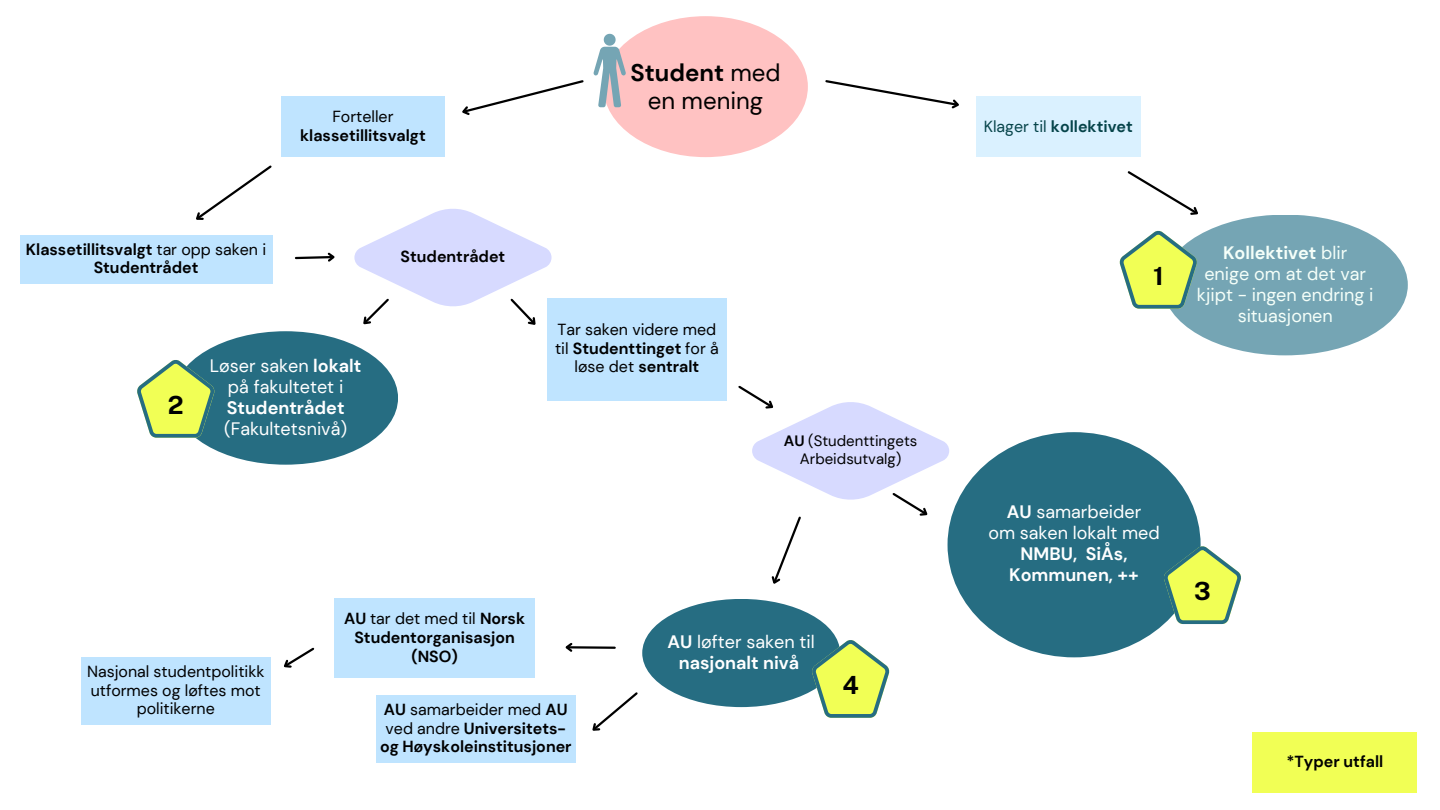
<style>
.page{position:relative;width:1440px;height:810px;background:#fff}
.page>*{position:absolute;margin:0;border:0;box-sizing:border-box;transform-origin:0 0}
.t1{font:700 25px "Public Sans";color:#000}
.t2{font:24px/28.5px "DM Sans";color:#000;text-align:center}
.t3{font:18px/21px "DM Sans";color:#fff}
.t4{font:700 18px/21px "DM Sans";color:#fff;text-align:center}
.t5{font:18px/21px "DM Sans";color:#f5fff9;text-align:center}
.t6{font:700 18px "DM Sans";color:#f5fff9}
.t7{font:700 16px/18.8px "DM Sans";color:#000;text-align:center}
.t8{font:16px/18.8px "DM Sans";color:#000;text-align:center}
.t9{font:700 16px "DM Sans";color:#06444a}
.t10{font:15px/18px "DM Sans";color:#000;text-align:center}
.s1{font-weight:400}
.s2{font-weight:700}
</style>
<div class="page">
<svg style="left:462px;top:80px;width:122px;height:35px"></svg>
<div style="left:20px;top:235px;width:252px;height:48px;background:#bfe4ff"></div>
<div style="left:603px;top:16px;width:205px;height:141px;background:#ffc2c2;border-radius:50%"></div>
<div style="left:948px;top:432px;width:253px;height:225px;background:#266d82;border-radius:50%"></div>
<svg style="left:594px;top:34px;width:32px;height:73px"></svg>
<svg style="left:825px;top:80px;width:134px;height:29px"></svg>
<svg style="left:196px;top:165px;width:76px;height:55px"></svg>
<svg style="left:1127px;top:171px;width:71px;height:44px"></svg>
<div style="left:1163px;top:215px;width:245px;height:140px;background:#75a5b4;border-radius:50%"></div>
<div style="left:281px;top:97px;width:164px;height:60px;background:#bfe4ff"></div>
<svg style="left:295px;top:252px;width:40px;height:10px"></svg>
<div style="left:547px;top:298px;width:179px;height:102px;background:#bfe4ff"></div>
<div style="left:976px;top:97px;width:164px;height:60px;background:#daf1ff"></div>
<svg style="left:592px;top:692px;width:46px;height:39px"></svg>
<div style="left:642px;top:599px;width:198px;height:108px;background:#266d82;border-radius:50%"></div>
<div style="left:335px;top:599px;width:200px;height:79px;background:#bfe4ff"></div>
<div style="left:376px;top:695px;width:199px;height:68px;background:#bfe4ff"></div>
<div style="left:81px;top:657px;width:189px;height:67px;background:#bfe4ff"></div>
<svg style="left:354px;top:209px;width:198px;height:116px"></svg>
<svg style="left:565px;top:643px;width:51px;height:9px"></svg>
<svg style="left:284px;top:647px;width:31px;height:21px"></svg>
<svg style="left:738px;top:385px;width:211px;height:199px"></svg>
<div style="left:173px;top:331px;width:225px;height:134px;background:#266d82;border-radius:50%"></div>
<svg style="left:1119px;top:230px;width:79px;height:79px"></svg>
<svg style="left:137px;top:359px;width:78px;height:79px"></svg>
<svg style="left:1164px;top:546px;width:78px;height:78px"></svg>
<svg style="left:811px;top:640px;width:79px;height:78px"></svg>
<div style="left:1253px;top:732px;width:164px;height:61px;background:#f1ff55"></div>
<p class="t7" style="left:300px;top:107px;width:127px"><span class="s1">Forteller </span>klassetillitsvalgt</p>
<p class="t2" style="left:630px;top:58px;width:152px"><span class="s2">Student</span> med en mening</p>
<p class="t9" style="left:984px;top:116px;width:151px"><span class="s1">Klager til</span> kollektivet</p>
<p class="t7" style="left:26px;top:240px;width:242px">Klassetillitsvalgt <span class="s1">tar opp saken i<br></span>Studentrådet</p>
<p class="t1" style="left:168px;top:390px;width:17px">2</p>
<p class="t3" style="left:210px;top:355px;width:153px">Løser saken <span class="s2">lokalt</span></p>
<p class="t3" style="left:224px;top:376px;width:124px">på fakultetet i<br><span class="s2">Studentrådet </span>(Fakultetsnivå)</p>
<p class="t7" style="left:401px;top:247px;width:106px">Studentrådet</p>
<p class="t6" style="left:1223px;top:241px;width:126px">Kollektivet <span class="s1">blir</span></p>
<p class="t5" style="left:1197px;top:263px;width:178px">enige om at det var kjipt - ingen endring i situasjonen</p>
<p class="t1" style="left:1153px;top:261px;width:12px">1</p>
<p class="t8" style="left:555px;top:320px;width:165px">Tar saken videre med til <span class="s2">Studenttinget</span> for å løse det <span class="s2">sentralt</span></p>
<p class="t10" style="left:784px;top:432px;width:135px"><span class="s2">AU</span> (Studenttingets<br>Arbeidsutvalg)</p>
<p class="t3" style="left:1007px;top:502px;width:136px"><span class="s2">AU</span> samarbeider</p>
<p class="t4" style="left:988px;top:523px;width:173px"><span class="s1">om saken lokalt med<br></span>NMBU, SiÅs,<br>Kommunen, ++</p>
<p class="t1" style="left:1194px;top:576px;width:18px">3</p>
<p class="t8" style="left:87px;top:662px;width:179px">Nasjonal studentpolitikk utformes og løftes mot politikerne</p>
<p class="t7" style="left:344px;top:610px;width:182px">AU <span class="s1">tar det med til</span> Norsk<br>Studentorganisasjon (NSO)</p>
<p class="t7" style="left:380px;top:700px;width:193px">AU <span class="s1">samarbeider med</span> AU <span class="s1">ved andre</span> Universitets&shy;og Høyskoleinstitusjoner</p>
<p class="t4" style="left:668px;top:631px;width:149px">AU <span class="s1">løfter saken til </span>nasjonalt nivå</p>
<p class="t1" style="left:842px;top:670px;width:18px">4</p>
<p class="t7" style="left:1286px;top:753px;width:98px">*Typer utfall</p>
</div>
